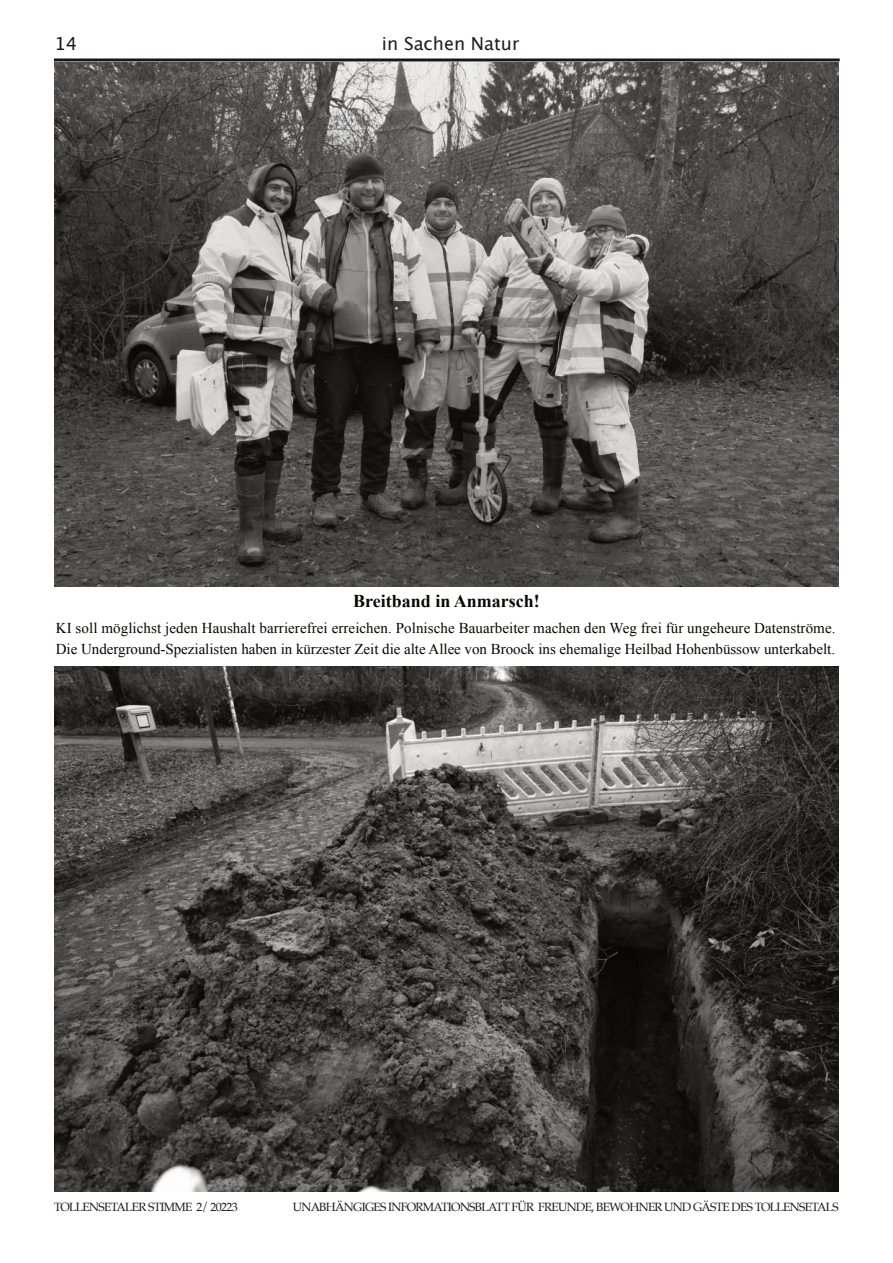
<style>
.page{position:relative;width:893px;height:1263px;background:#fff}
.page>*{position:absolute;margin:0;border:0;box-sizing:border-box;transform-origin:0 0}
.t1{font:700 18px "Times New Roman";color:#080704}
.t2{font:18px "Lucida Grande";color:#231f20}
.t3{font:18px "Lucida Grande";color:#181517}
.t4{font:15px/21px "Times New Roman";color:#080704}
.t5{font:12px "Palatino";letter-spacing:-.055em;color:#181517}
</style>
<div class="page">
<hr style="left:54px;top:58px;width:786px;height:3px;background:#181517">
<img style="left:54px;top:62px;width:785px;height:525px">
<img style="left:54px;top:667px;width:785px;height:524px">
<p class="t3" style="left:55px;top:36px;width:24px">14</p>
<p class="t2" style="left:382px;top:36px;width:139px">in Sachen Natur</p>
<p class="t1" style="left:353px;top:595px;width:188px">Breitband in Anmarsch!</p>
<p class="t4" style="left:56px;top:619px;width:781px">KI soll möglichst jeden Haushalt barrierefrei erreichen. Polnische Bauarbeiter machen den Weg frei für ungeheure Datenströme.<br>Die Underground-Spezialisten haben in kürzester Zeit die alte Allee von Broock ins ehemalige Heilbad Hohenbüssow unterkabelt.</p>
<p class="t5" style="left:54px;top:1201px;width:185px">TOLLENSETALER STIMME 2/ 20223</p>
<p class="t5" style="left:293px;top:1201px;width:548px">UNABHÄNGIGES INFORMATIONSBLATT FÜR FREUNDE, BEWOHNER UND GÄSTE DES TOLLENSETALS</p>
</div>
